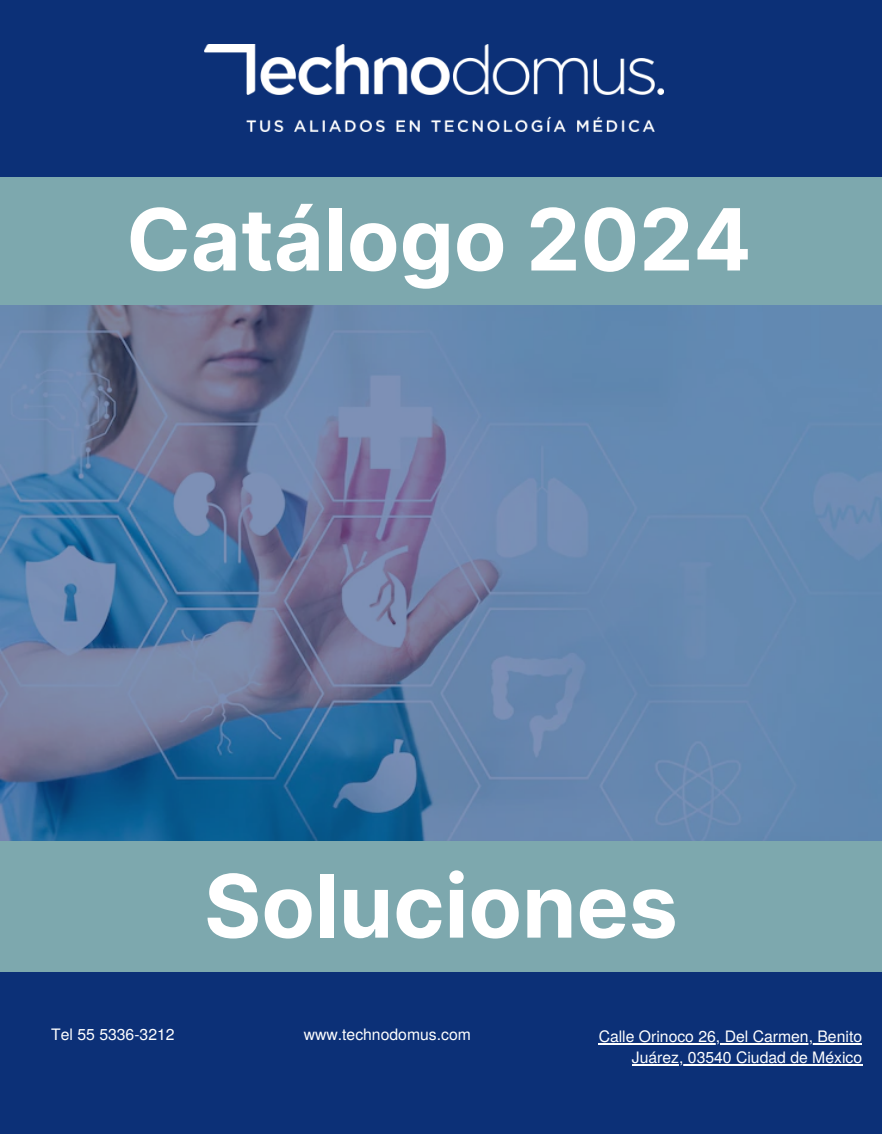
<style>
.page{position:relative;width:882px;height:1134px;background:#0c3077}
.page>*{position:absolute;margin:0;border:0;box-sizing:border-box;transform-origin:0 0}
.t1{font:700 87.5px "Inter";color:#fff}
.t2{font:700 85.75px "Inter";color:#fff}
.t3{font:15.75px/21px "Te X Gyre Heros";color:#fff;text-align:right}
</style>
<div class="page">
<img style="left:0;top:305px;width:882px;height:537px">
<div style="left:0;top:177px;width:882px;height:128px;background:#7da8ae"></div>
<div style="left:0;top:842px;width:882px;height:130px;background:#7da8ae"></div>
<img style="left:204px;top:44px;width:459px;height:88px">
<hr style="left:599px;top:1043px;width:263px;height:1px;background:#fff">
<hr style="left:632px;top:1064px;width:230px;height:1px;background:#fff">
<p class="t2" style="left:126px;top:188px;width:627px">Catálogo 2024</p>
<p class="t1" style="left:204px;top:854px;width:475px">Soluciones</p>
<p class="t3" style="left:51px;top:1022px;width:125px">Tel 55 5336-3212</p>
<p class="t3" style="left:304px;top:1022px;width:169px">www.technodomus.com</p>
<p class="t3" style="left:599px;top:1024px;width:265px">Calle Orinoco 26, Del Carmen, Benito<br>Juárez, 03540 Ciudad de México</p>
</div>
